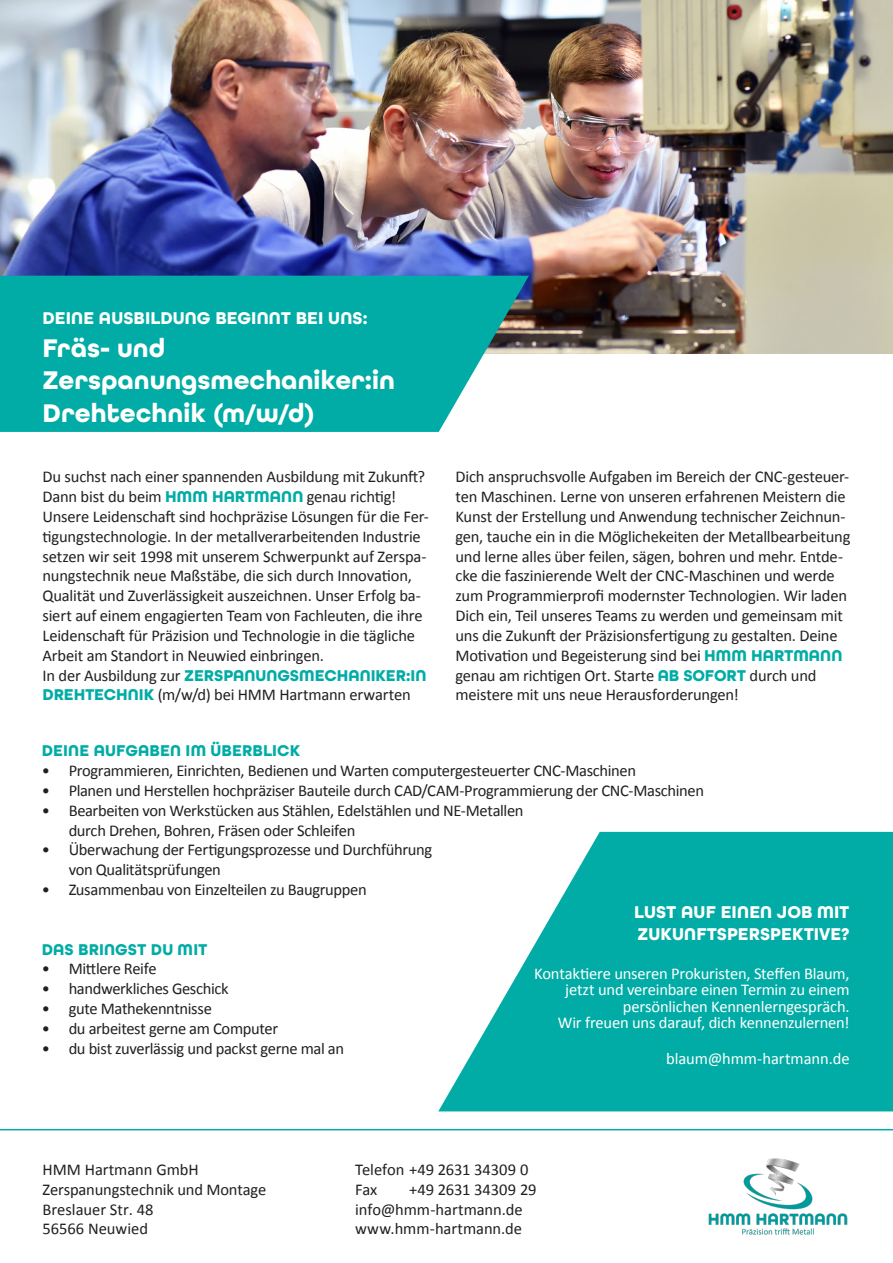
<style>
.page{position:relative;width:893px;height:1263px;background:#fff}
.page>*{position:absolute;margin:0;border:0;box-sizing:border-box;transform-origin:0 0}
.t1{font:700 27px/32.4px "All Round Gothic";color:#fff}
.t2{font:700 18px/21.6px "All Round Gothic";letter-spacing:.01em;color:#fff}
.t3{font:16.5px/19.8px "Calibri";letter-spacing:-.015em;color:#231f20}
.t4{font:16.5px/16.5px "Calibri";letter-spacing:-.015em;color:#fff;text-align:right}
.t5{font:700 16.5px "All Round Gothic";letter-spacing:.015em;color:#00aca5}
.s1{font-family:"All Round Gothic";font-weight:700;color:#00aca5}
</style>
<div class="page">
<img style="left:1px;top:0;width:891px;height:354px">
<svg style="left:438px;top:832px;width:455px;height:279px;fill:#00aca5"></svg>
<svg style="left:0;top:276px;width:529px;height:156px;background:#12afa9"></svg>
<hr style="left:0;top:1129px;width:893px;height:1px;background:#00aca5">
<img style="left:709px;top:1158px;width:138px;height:76px">
<p class="t2" style="left:43px;top:308px;width:326px">DEINE AUSBILDUNG BEGINNT BEI UNS:</p>
<p class="t1" style="left:43px;top:332px;width:354px">Fräs- und<br>Zerspanungsmechaniker:in</p>
<p class="t1" style="left:43px;top:397px;width:274px">Drehtechnik (m/w/d)</p>
<p class="t3" style="left:43px;top:467px;width:388px">Du suchst nach einer spannenden Ausbildung mit Zukunft?<br>Dann bist du beim <span class="s1">HMM HARTMANN</span> genau richtig!<br>Unsere Leidenschaft sind hochpräzise Lösungen für die Fer&shy;tigungstechnologie. In der metallverarbeitenden Industrie setzen wir seit 1998 mit unserem Schwerpunkt auf Zerspa&shy;nungstechnik neue Maßstäbe, die sich durch Innovation, Qualität und Zuverlässigkeit auszeichnen. Unser Erfolg ba&shy;siert auf einem engagierten Team von Fachleuten, die ihre Leidenschaft für Präzision und Technologie in die tägliche Arbeit am Standort in Neuwied einbringen.</p>
<p class="t3" style="left:43px;top:665px;width:386px">In der Ausbildung zur <span class="s1">ZERSPANUNGSMECHANIKER:IN<br>DREHTECHNIK</span> (m/w/d) bei HMM Hartmann erwarten</p>
<p class="t3" style="left:455px;top:467px;width:396px">Dich anspruchsvolle Aufgaben im Bereich der CNC-gesteuer&shy;ten Maschinen. Lerne von unseren erfahrenen Meistern die Kunst der Erstellung und Anwendung technischer Zeichnun&shy;gen, tauche ein in die Möglichekeiten der Metallbearbeitung und lerne alles über feilen, sägen, bohren und mehr. Entde&shy;cke die faszinierende Welt der CNC-Maschinen und werde zum Programmierprofi modernster Technologien. Wir laden Dich ein, Teil unseres Teams zu werden und gemeinsam mit uns die Zukunft der Präzisionsfertigung zu gestalten. Deine Motivation und Begeisterung sind bei <span class="s1">HMM HARTMANN </span>genau am richtigen Ort. Starte <span class="s1">AB SOFORT</span> durch und meistere mit uns neue Herausforderungen!</p>
<p class="t5" style="left:42px;top:741px;width:260px">DEINE AUFGABEN IM ÜBERBLICK</p>
<p class="t3" style="left:42px;top:760px;width:596px">• Programmieren, Einrichten, Bedienen und Warten computergesteuerter CNC-Maschinen</p>
<p class="t3" style="left:42px;top:780px;width:664px">• Planen und Herstellen hochpräziser Bauteile durch CAD/CAM-Programmierung der CNC-Maschinen</p>
<p class="t3" style="left:69px;top:800px;width:456px;text-indent:-27px">• Bearbeiten von Werkstücken aus Stählen, Edelstählen und NE-Metallen durch Drehen, Bohren, Fräsen oder Schleifen</p>
<p class="t3" style="left:69px;top:840px;width:365px;text-indent:-27px">• Überwachung der Fertigungsprozesse und Durchführung von Qualitätsprüfungen</p>
<p class="t3" style="left:42px;top:879px;width:327px">• Zusammenbau von Einzelteilen zu Baugruppen</p>
<p class="t5" style="left:42px;top:939px;width:167px">DAS BRINGST DU MIT</p>
<p class="t3" style="left:42px;top:958px;width:116px">• Mittlere Reife</p>
<p class="t3" style="left:42px;top:978px;width:189px">• handwerkliches Geschick</p>
<p class="t3" style="left:42px;top:998px;width:172px">• gute Mathekenntnisse</p>
<p class="t3" style="left:42px;top:1018px;width:238px">• du arbeitest gerne am Computer</p>
<p class="t3" style="left:42px;top:1038px;width:304px">• du bist zuverlässig und packst gerne mal an</p>
<p class="t2" style="left:634px;top:902px;width:217px">LUST AUF EINEN JOB MIT<br>ZUKUNFTSPERSPEKTIVE?</p>
<p class="t4" style="left:534px;top:964px;width:317px">Kontaktiere unseren Prokuristen, Steffen Blaum, jetzt und vereinbare einen Termin zu einem persönlichen Kennenlerngespräch.</p>
<p class="t4" style="left:558px;top:1014px;width:293px">Wir freuen uns darauf, dich kennenzulernen!</p>
<p class="t4" style="left:666px;top:1050px;width:185px">blaum@hmm-hartmann.de</p>
<p class="t3" style="left:43px;top:1159px;width:158px">HMM Hartmann GmbH</p>
<p class="t3" style="left:43px;top:1179px;width:225px">Zerspanungstechnik und Montage</p>
<p class="t3" style="left:43px;top:1199px;width:112px">Breslauer Str. 48</p>
<p class="t3" style="left:43px;top:1218px;width:107px">56566 Neuwied</p>
<p class="t3" style="left:355px;top:1159px;width:175px">Telefon +49 2631 34309 0</p>
<p class="t3" style="left:355px;top:1179px;width:24px">Fax</p>
<p class="t3" style="left:409px;top:1179px;width:129px">+49 2631 34309 29</p>
<p class="t3" style="left:355px;top:1199px;width:169px">info@hmm-hartmann.de</p>
<p class="t3" style="left:355px;top:1218px;width:169px">www.hmm-hartmann.de</p>
</div>
